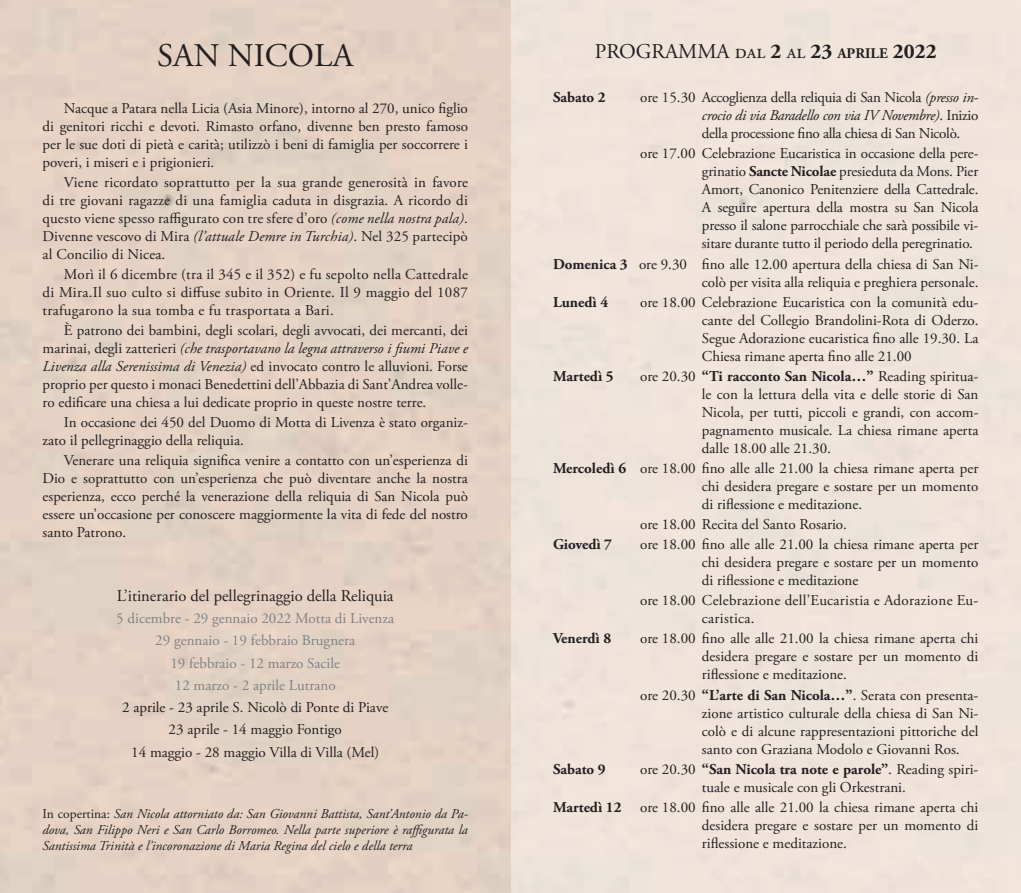
<style>
.page{position:relative;width:1021px;height:893px;background:#fff}
.page>*{position:absolute;margin:0;border:0;box-sizing:border-box;transform-origin:0 0}
.t1{font:33px "Adobe Garamond Pro";color:#231f20}
.t2{font:21px "Adobe Garamond Pro";color:#231f20}
.t3{font:16.5px "Adobe Garamond Pro";color:#231f20}
.t4{font:15px/18px "Adobe Garamond Pro";color:#231f20;text-align:justify}
.t5{font:15px/22.2px "Adobe Garamond Pro";color:#808285;text-align:center}
.t6{font:15px/18px "Adobe Garamond Pro";letter-spacing:.02em;color:#231f20}
.t7{font:700 15px "Adobe Garamond Pro";color:#231f20}
.t8{font:italic 13.5px/16.2px "Adobe Garamond Pro";color:#231f20;text-align:justify}
.s1{font-style:italic}
.s2{font-style:normal}
.s3{font-weight:700}
.s4{font-weight:700;font-size:14.7px}
</style>
<div class="page">
<h1 class="t1" style="left:157px;top:36px;width:198px">SAN NICOLA</h1>
<p class="t4" style="left:43px;top:99px;width:427px;text-indent:21px">Nacque a Patara nella Licia (Asia Minore), intorno al 270, unico figlio di genitori ricchi e devoti. Rimasto orfano, divenne ben presto famoso per le sue doti di pietà e carità; utilizzò i beni di famiglia per soccorrere i poveri, i miseri e i prigionieri.</p>
<p class="t4" style="left:43px;top:174px;width:427px;text-indent:21px">Viene ricordato soprattutto per la sua grande generosità in favore di tre giovani ragazze di una famiglia caduta in disgrazia. A ricordo di questo viene spesso raffigurato con tre sfere d’oro <span class="s1">(come nella nostra pala)</span>.<br>Divenne vescovo di Mira <span class="s1">(l’attuale Demre in Turchia)</span>. Nel 325 partecipò al Concilio di Nicea.</p>
<p class="t4" style="left:43px;top:266px;width:427px;text-indent:21px">Morì il 6 dicembre (tra il 345 e il 352) e fu sepolto nella Cattedrale di Mira.Il suo culto si diffuse subito in Oriente. Il 9 maggio del 1087 trafugarono la sua tomba e fu trasportata a Bari.</p>
<p class="t4" style="left:43px;top:322px;width:427px;text-indent:21px">È patrono dei bambini, degli scolari, degli avvocati, dei mercanti, dei marinai, degli zatterieri <span class="s1">(che trasportavano la legna attraverso i fiumi Piave e Livenza alla Serenissima di Venezia)</span> ed invocato contro le alluvioni. Forse proprio per questo i monaci Benedettini dell’Abbazia di Sant’Andrea volle&shy;ro edificare una chiesa a lui dedicate proprio in queste nostre terre.</p>
<p class="t4" style="left:43px;top:414px;width:427px;text-indent:21px">In occasione dei 450 del Duomo di Motta di Livenza è stato organiz&shy;zato il pellegrinaggio della reliquia.</p>
<p class="t4" style="left:43px;top:452px;width:427px;text-indent:21px">Venerare una reliquia significa venire a contatto con un’esperienza di Dio e soprattutto con un’esperienza che può diventare anche la nostra esperienza, ecco perché la venerazione della reliquia di San Nicola può essere un’occasione per conoscere maggiormente la vita di fede del nostro santo Patrono.</p>
<p class="t3" style="left:117px;top:586px;width:278px">L’itinerario del pellegrinaggio della Reliquia</p>
<p class="t5" style="left:116px;top:608px;width:279px">5 dicembre - 29 gennaio 2022 Motta di Livenza<br>29 gennaio - 19 febbraio Brugnera<br>19 febbraio - 12 marzo Sacile<br>12 marzo - 2 aprile Lutrano</p>
<p class="t4" style="left:122px;top:697px;width:268px;line-height:22.2px;text-align:center">2 aprile - 23 aprile S. Nicolò di Ponte di Piave<br>23 aprile - 14 maggio Fontigo<br>14 maggio - 28 maggio Villa di Villa (Mel)</p>
<p class="t8" style="left:43px;top:806px;width:427px"><span class="s2">In copertina:</span> San Nicola attorniato da: San Giovanni Battista, Sant’Antonio da Pa&shy;dova, San Filippo Neri e San Carlo Borromeo. Nella parte superiore è raffigurata la Santissima Trinità e l’incoronazione di Maria Regina del cielo e della terra</p>
<h2 class="t2" style="left:594px;top:38px;width:343px">PROGRAMMA dal <span class="s3">2</span> al <span class="s3">23</span> <span class="s4">APRILE</span> <span class="s3">2022</span></h2>
<p class="t7" style="left:553px;top:89px;width:54px">Sabato 2</p>
<p class="t4" style="left:702px;top:89px;width:278px;text-indent:-62px">ore 15.30 Accoglienza della reliquia di San Nicola <span class="s1">(presso in&shy;crocio di via Baradello con via IV Novembre)</span>. Inizio della processione fino alla chiesa di San Nicolò.</p>
<p class="t4" style="left:702px;top:145px;width:278px;text-indent:-62px">ore 17.00 Celebrazione Eucaristica in occasione della pere&shy;grinatio <span class="s3">Sancte Nicolae</span> presieduta da Mons. Pier Amort, Canonico Penitenziere della Cattedrale.<br>A seguire apertura della mostra su San Nicola presso il salone parrocchiale che sarà possibile vi&shy;sitare durante tutto il periodo della peregrinatio.</p>
<p class="t4" style="left:553px;top:255px;width:427px;text-align:right"><span class="s3">Domenica 3</span> ore 9.30 fino alle 12.00 apertura della chiesa di San Ni&shy;colò per visita alla reliquia e preghiera personale.</p>
<p class="t7" style="left:553px;top:293px;width:57px">Lunedì 4</p>
<p class="t4" style="left:702px;top:293px;width:278px;text-indent:-62px">ore 18.00 Celebrazione Eucaristica con la comunità edu&shy;cante del Collegio Brandolini-Rota di Oderzo.<br>Segue Adorazione eucaristica fino alle 19.30. La Chiesa rimane aperta fino alle 21.00</p>
<p class="t7" style="left:553px;top:367px;width:62px">Martedì 5</p>
<p class="t4" style="left:702px;top:368px;width:278px;text-indent:-62px">ore 20.30 <span class="s3">“Ti racconto San Nicola…”</span> Reading spiritua&shy;le con la lettura della vita e delle storie di San Nicola, per tutti, piccoli e grandi, con accom&shy;pagnamento musicale. La chiesa rimane aperta dalle 18.00 alle 21.30.</p>
<p class="t4" style="left:702px;top:460px;width:278px;text-indent:-149px"><span class="s3">Mercoledì 6</span> ore 18.00 fino alle alle 21.00 la chiesa rimane aperta per chi desidera pregare e sostare per un momento di riflessione e meditazione.</p>
<p class="t4" style="left:640px;top:516px;width:208px">ore 18.00 Recita del Santo Rosario.</p>
<p class="t7" style="left:553px;top:536px;width:61px">Giovedì 7</p>
<p class="t4" style="left:702px;top:536px;width:278px;text-indent:-62px">ore 18.00 fino alle alle 21.00 la chiesa rimane aperta per chi desidera pregare e sostare per un momento di riflessione e meditazione</p>
<p class="t6" style="left:702px;top:592px;width:278px;text-indent:-62px">ore 18.00 Celebrazione dell’Eucaristia e Adorazione Eu&shy;caristica.</p>
<p class="t7" style="left:553px;top:630px;width:60px">Venerdì 8</p>
<p class="t4" style="left:702px;top:630px;width:278px;text-indent:-62px">ore 18.00 fino alle alle 21.00 la chiesa rimane aperta chi desidera pregare e sostare per un momento di riflessione e meditazione.</p>
<p class="t4" style="left:702px;top:686px;width:278px;text-indent:-62px">ore 20.30 <span class="s3">“L’arte di San Nicola…”</span>. Serata con presenta&shy;zione artistico culturale della chiesa di San Ni&shy;colò e di alcune rappresentazioni pittoriche del santo con Graziana Modolo e Giovanni Ros.</p>
<p class="t7" style="left:553px;top:760px;width:54px">Sabato 9</p>
<p class="t4" style="left:702px;top:760px;width:278px;text-indent:-62px">ore 20.30 <span class="s3">“San Nicola tra note e parole”</span>. Reading spiri&shy;tuale e musicale con gli Orkestrani.</p>
<p class="t4" style="left:702px;top:799px;width:278px;text-indent:-149px"><span class="s3">Martedì 12</span> ore 18.00 fino alle alle 21.00 la chiesa rimane aperta chi desidera pregare e sostare per un momento di riflessione e meditazione.</p>
</div>
